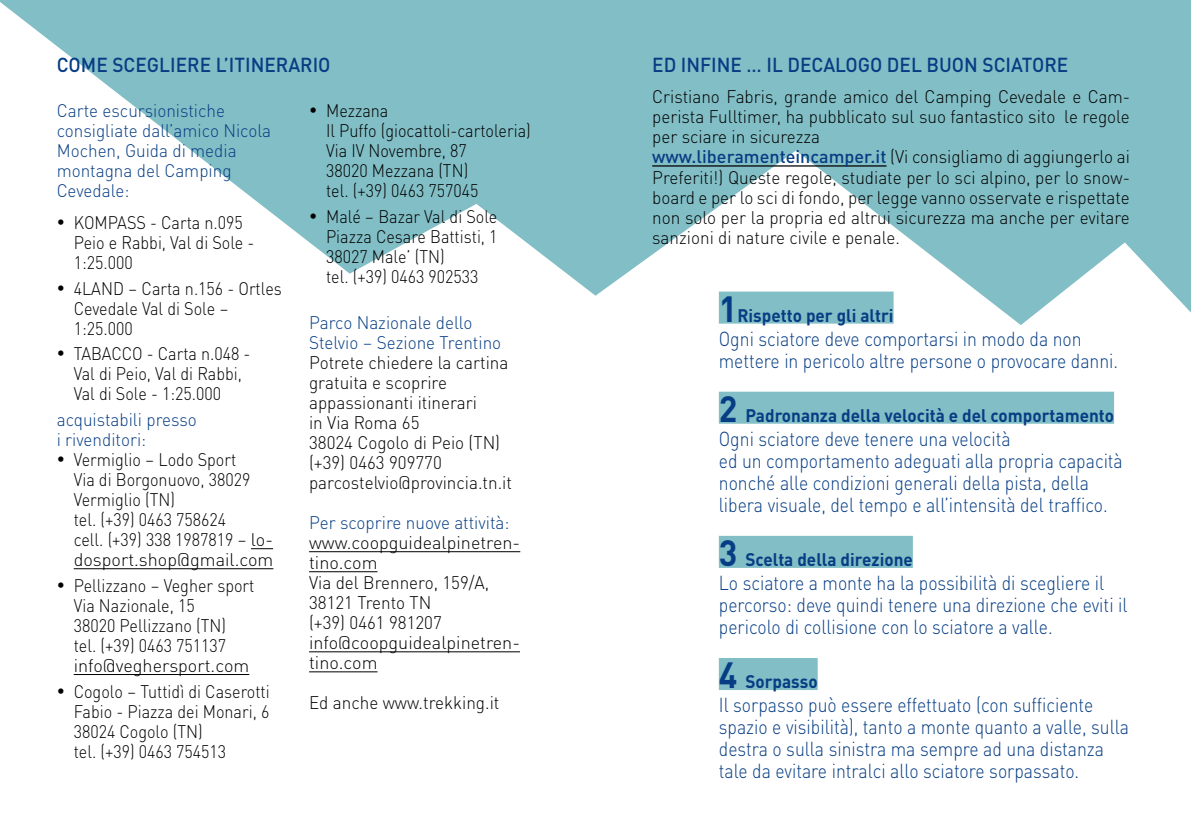
<style>
.page{position:relative;width:1191px;height:840px;background:#fff}
.page>*{position:absolute;margin:0;border:0;box-sizing:border-box;transform-origin:0 0}
.t1{font:300 20px/22px "DIN Pro";color:#063d84;scale:.88 1}
.t2{font:500 20px "DIN Pro";color:#063d84;scale:.95 1}
.t3{font:300 18px/20px "DIN Pro";color:#000;scale:.9 1}
.t4{font:300 18px/20px "DIN Pro";color:#000;scale:.95 1}
.t5{font:300 18px/20px "DIN Pro";color:#063d84;scale:.95 1}
.t6{font:300 18px/20px "DIN Pro";color:#000}
.t7{font:700 18px "DIN Pro";color:#063d84;scale:.95 1}
.s1{font-weight:500;color:#063d84}
.s2{font-size:36px}
</style>
<div class="page">
<svg style="left:0;top:0;width:1191px;height:325px;fill:#82bec6"></svg>
<svg style="left:251px;top:548px;width:22px;height:1px"></svg>
<hr style="left:74px;top:568px;width:199px;height:1px;background:#000">
<hr style="left:74px;top:673px;width:175px;height:1px;background:#000">
<hr style="left:309px;top:551px;width:211px;height:1px;background:#000">
<hr style="left:309px;top:571px;width:68px;height:1px;background:#000">
<hr style="left:309px;top:651px;width:211px;height:1px;background:#000">
<hr style="left:309px;top:671px;width:68px;height:1px;background:#000">
<hr style="left:652px;top:165px;width:234px;height:1px;background:#000">
<div style="left:719px;top:291px;width:174px;height:32px;background:#82bec6"></div>
<div style="left:719px;top:391px;width:395px;height:32px;background:#82bec6"></div>
<div style="left:719px;top:535px;width:194px;height:32px;background:#82bec6"></div>
<div style="left:719px;top:657px;width:98px;height:32px;background:#82bec6"></div>
<p class="t2" style="left:57px;top:49px;width:290px">COME SCEGLIERE L’ITINERARIO</p>
<p class="t5" style="left:57px;top:100px;width:227px">Carte escursionistiche consigliate dall’amico Nicola<br>Mochen, Guida di media montagna del Camping<br>Cevedale:</p>
<p class="t3" style="left:74px;top:211px;width:202px;text-indent:-17px">• KOMPASS - Carta n.095<br>Peio e Rabbi, Val di Sole -<br>1:25.000</p>
<p class="t3" style="left:74px;top:277px;width:233px;text-indent:-17px">• 4LAND – Carta n.156 - Ortles<br>Cevedale Val di Sole –<br>1:25.000</p>
<p class="t3" style="left:74px;top:342px;width:198px;text-indent:-17px">• TABACCO - Carta n.048 -<br>Val di Peio, Val di Rabbi,<br>Val di Sole - 1:25.000</p>
<p class="t5" style="left:57px;top:408px;width:149px">acquistabili presso i rivenditori:</p>
<p class="t3" style="left:74px;top:448px;width:223px;text-indent:-17px">• Vermiglio – Lodo Sport<br>Via di Borgonuovo, 38029<br>Vermiglio (TN)<br>tel. (+39) 0463 758624<br>cell. (+39) 338 1987819 – lo&shy;dosport.shop@gmail.com</p>
<p class="t3" style="left:74px;top:574px;width:202px;text-indent:-17px">• Pellizzano – Vegher sport<br>Via Nazionale, 15<br>38020 Pellizzano (TN)<br>tel. (+39) 0463 751137 info@veghersport.com</p>
<p class="t3" style="left:74px;top:679px;width:219px;text-indent:-17px">• Cogolo – Tuttidì di Caserotti<br>Fabio - Piazza dei Monari, 6<br>38024 Cogolo (TN)<br>tel. (+39) 0463 754513</p>
<p class="t3" style="left:326px;top:100px;width:229px;text-indent:-17px">• Mezzana<br>Il Puffo (giocattoli-cartoleria)<br>Via IV Novembre, 87<br>38020 Mezzana (TN)<br>tel. (+39) 0463 757045</p>
<p class="t3" style="left:326px;top:205px;width:192px;text-indent:-17px">• Malé – Bazar Val di Sole<br>Piazza Cesare Battisti, 1<br>38027 Male’ (TN)<br>tel. (+39) 0463 902533</p>
<p class="t5" style="left:309px;top:311px;width:204px">Parco Nazionale dello<br>Stelvio – Sezione Trentino</p>
<p class="t4" style="left:309px;top:351px;width:215px">Potrete chiedere la cartina gratuita e scoprire appassionanti itinerari<br>in Via Roma 65<br>38024 Cogolo di Peio (TN) (+39) 0463 909770 parcostelvio@provincia.tn.it</p>
<p class="t5" style="left:309px;top:511px;width:212px">Per scoprire nuove attività:</p>
<p class="t6" style="left:309px;top:531px;width:213px">www.coopguidealpinetren&shy;tino.com<br>Via del Brennero, 159/A,<br>38121 Trento TN<br>(+39) 0461 981207 info@coopguidealpinetren&shy;tino.com</p>
<p class="t4" style="left:309px;top:691px;width:202px">Ed anche www.trekking.it</p>
<p class="t2" style="left:652px;top:49px;width:439px">ED INFINE … IL DECALOGO DEL BUON SCIATORE</p>
<p class="t4" style="left:652px;top:86px;width:504px">Cristiano Fabris, grande amico del Camping Cevedale e Cam&shy;perista Fulltimer, ha pubblicato sul suo fantastico sito le regole per sciare in sicurezza<br><span class="s1">www.liberamenteincamper.it</span> (Vi consigliamo di aggiungerlo ai Preferiti!) Queste regole, studiate per lo sci alpino, per lo snow&shy;board e per lo sci di fondo, per legge vanno osservate e rispettate non solo per la propria ed altrui sicurezza ma anche per evitare sanzioni di nature civile e penale.</p>
<p class="t7" style="left:719px;top:301px;width:185px"><span class="s2">1</span>Rispetto per gli altri</p>
<p class="t1" style="left:719px;top:326px;width:455px">Ogni sciatore deve comportarsi in modo da non mettere in pericolo altre persone o provocare danni.</p>
<p class="t7" style="left:719px;top:401px;width:417px"><span class="s2">2</span> Padronanza della velocità e del comportamento</p>
<p class="t1" style="left:719px;top:426px;width:460px">Ogni sciatore deve tenere una velocità<br>ed un comportamento adeguati alla propria capacità nonché alle condizioni generali della pista, della libera visuale, del tempo e all’intensità del traffico.</p>
<p class="t7" style="left:719px;top:545px;width:206px"><span class="s2">3</span> Scelta della direzione</p>
<p class="t1" style="left:719px;top:570px;width:466px">Lo sciatore a monte ha la possibilità di scegliere il percorso: deve quindi tenere una direzione che eviti il pericolo di collisione con lo sciatore a valle.</p>
<p class="t7" style="left:719px;top:667px;width:106px"><span class="s2">4</span> Sorpasso</p>
<p class="t1" style="left:719px;top:692px;width:467px">Il sorpasso può essere effettuato (con sufficiente spazio e visibilità), tanto a monte quanto a valle, sulla destra o sulla sinistra ma sempre ad una distanza tale da evitare intralci allo sciatore sorpassato.</p>
</div>
